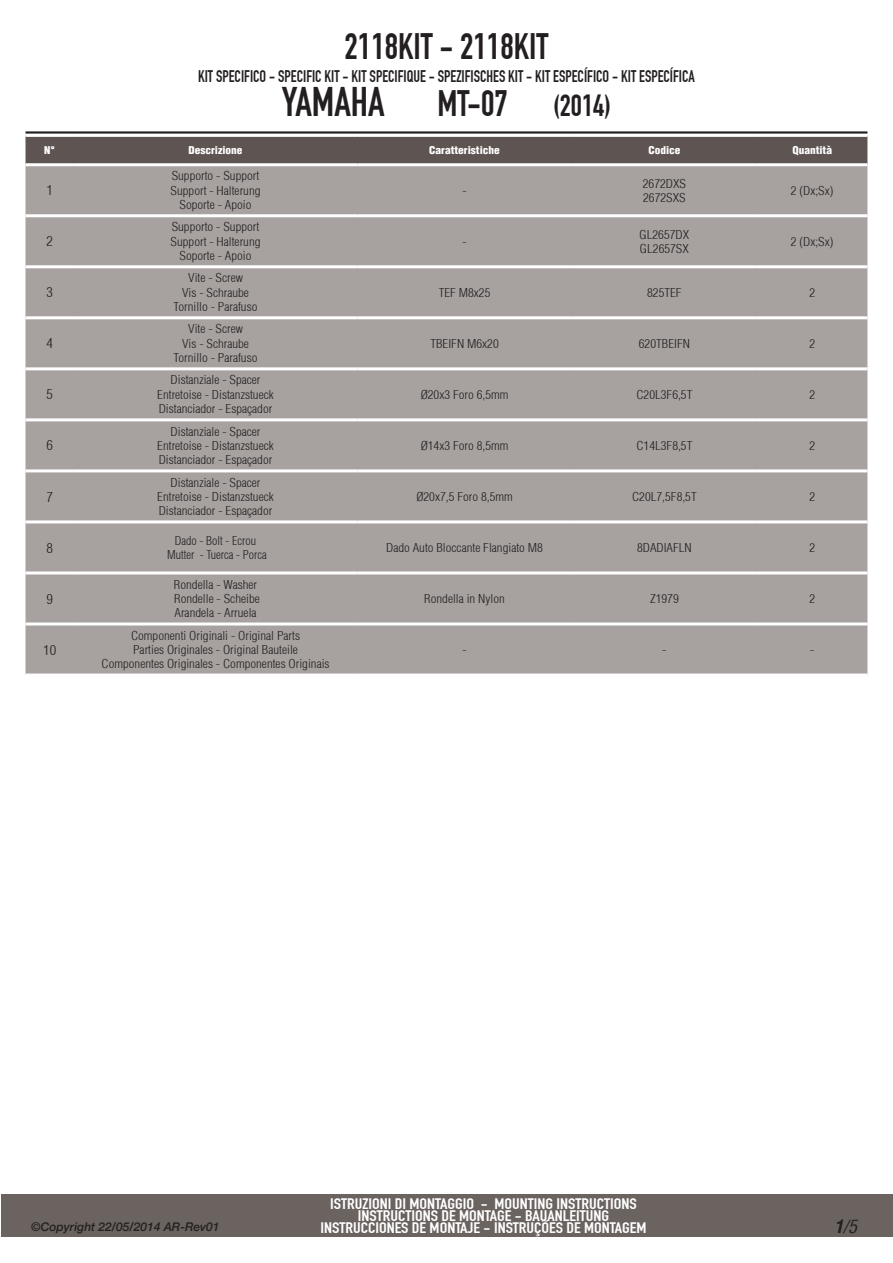
<style>
.page{position:relative;width:893px;height:1263px;background:#fff}
.page>*{position:absolute;margin:0;border:0;box-sizing:border-box;transform-origin:0 0}
.t1{font:40.5px "DIN Engschrift Alternate";color:#231f20}
.t2{font:36px "DIN Engschrift Alternate";color:#231f20}
.t3{font:30px "DIN Engschrift Alternate";color:#231f20}
.t4{font:italic condensed 18px "Helvetica";color:#231f20}
.t5{font:16.5px "DIN Engschrift Alternate";color:#231f20;scale:.95 1}
.t6{font:15px/12px "DIN Engschrift Alternate";color:#fff;text-align:center;scale:1.2 1}
.t7{font:300 condensed 13.5px "Helvetica";color:#231f20;scale:1.08 1}
.t8{font:300 condensed 12px/14.4px "Helvetica";color:#231f20;text-align:center;scale:1.08 1}
.t9{font:300 condensed 12px/14.4px "Helvetica";color:#231f20;text-align:center}
.t10{font:italic 500 12px "Helvetica Neue";color:#231f20}
.t11{font:900 condensed 10.5px "Helvetica";color:#fff;scale:1.08 1}
.s1{font-size:36px}
.s2{font-weight:700}
</style>
<div class="page">
<div style="left:1px;top:1194px;width:891px;height:43px;background:#6b6360"></div>
<hr style="left:26px;top:131px;width:841px;height:3px;background:#231f20">
<div style="left:26px;top:137px;width:841px;height:26px;background:#5e5553"></div>
<div style="left:26px;top:166px;width:841px;height:507px;background:#a7a2a0"></div>
<hr style="left:26px;top:214px;width:48px;height:3px;background:#fff">
<hr style="left:74px;top:214px;width:283px;height:3px;background:#fff">
<hr style="left:357px;top:214px;width:215px;height:3px;background:#fff">
<hr style="left:572px;top:214px;width:185px;height:3px;background:#fff">
<hr style="left:757px;top:214px;width:110px;height:3px;background:#fff">
<hr style="left:26px;top:265px;width:48px;height:3px;background:#fff">
<hr style="left:74px;top:265px;width:283px;height:3px;background:#fff">
<hr style="left:357px;top:265px;width:215px;height:3px;background:#fff">
<hr style="left:572px;top:265px;width:185px;height:3px;background:#fff">
<hr style="left:757px;top:265px;width:110px;height:3px;background:#fff">
<hr style="left:26px;top:316px;width:48px;height:3px;background:#fff">
<hr style="left:74px;top:316px;width:283px;height:3px;background:#fff">
<hr style="left:357px;top:316px;width:215px;height:3px;background:#fff">
<hr style="left:572px;top:316px;width:185px;height:3px;background:#fff">
<hr style="left:757px;top:316px;width:110px;height:3px;background:#fff">
<hr style="left:26px;top:367px;width:48px;height:3px;background:#fff">
<hr style="left:74px;top:367px;width:283px;height:3px;background:#fff">
<hr style="left:357px;top:367px;width:215px;height:3px;background:#fff">
<hr style="left:572px;top:367px;width:185px;height:3px;background:#fff">
<hr style="left:757px;top:367px;width:110px;height:3px;background:#fff">
<hr style="left:26px;top:418px;width:48px;height:3px;background:#fff">
<hr style="left:74px;top:418px;width:283px;height:3px;background:#fff">
<hr style="left:357px;top:418px;width:215px;height:3px;background:#fff">
<hr style="left:572px;top:418px;width:185px;height:3px;background:#fff">
<hr style="left:757px;top:418px;width:110px;height:3px;background:#fff">
<hr style="left:26px;top:469px;width:48px;height:3px;background:#fff">
<hr style="left:74px;top:469px;width:283px;height:3px;background:#fff">
<hr style="left:357px;top:469px;width:215px;height:3px;background:#fff">
<hr style="left:572px;top:469px;width:185px;height:3px;background:#fff">
<hr style="left:757px;top:469px;width:110px;height:3px;background:#fff">
<hr style="left:26px;top:520px;width:48px;height:3px;background:#fff">
<hr style="left:74px;top:520px;width:283px;height:3px;background:#fff">
<hr style="left:357px;top:520px;width:215px;height:3px;background:#fff">
<hr style="left:572px;top:520px;width:185px;height:3px;background:#fff">
<hr style="left:757px;top:520px;width:110px;height:3px;background:#fff">
<hr style="left:26px;top:571px;width:48px;height:3px;background:#fff">
<hr style="left:74px;top:571px;width:283px;height:3px;background:#fff">
<hr style="left:357px;top:571px;width:215px;height:3px;background:#fff">
<hr style="left:572px;top:571px;width:185px;height:3px;background:#fff">
<hr style="left:757px;top:571px;width:110px;height:3px;background:#fff">
<hr style="left:26px;top:622px;width:48px;height:3px;background:#fff">
<hr style="left:74px;top:622px;width:283px;height:3px;background:#fff">
<hr style="left:357px;top:622px;width:215px;height:3px;background:#fff">
<hr style="left:572px;top:622px;width:185px;height:3px;background:#fff">
<hr style="left:757px;top:622px;width:110px;height:3px;background:#fff">
<h2 class="t2" style="left:345px;top:25px;width:205px">2118KIT - 2118KIT</h2>
<h3 class="t5" style="left:198px;top:67px;width:524px">KIT SPECIFICO - SPECIFIC KIT - KIT SPECIFIQUE - SPEZIFISCHES KIT - KIT ESPECÍFICO - KIT ESPECÍFICA</h3>
<h1 class="t1" style="left:282px;top:78px;width:104px">YAMAHA</h1>
<h3 class="t3" style="left:437px;top:88px;width:175px"><span class="s1">MT-07</span> (2014)</h3>
<p class="t11" style="left:44px;top:143px;width:12px">N°</p>
<p class="t11" style="left:188px;top:143px;width:52px">Descrizione</p>
<p class="t11" style="left:429px;top:143px;width:67px">Caratteristiche</p>
<p class="t11" style="left:648px;top:143px;width:31px">Codice</p>
<p class="t11" style="left:792px;top:143px;width:38px">Quantità</p>
<p class="t7" style="left:46px;top:182px;width:7px">1</p>
<p class="t8" style="left:171px;top:169px;width:85px">Supporto - Support<br>Support - Halterung<br>Soporte - Apoio</p>
<p class="t8" style="left:643px;top:176px;width:41px;text-align:left">2672DXS<br>2672SXS</p>
<p class="t8" style="left:791px;top:183px;width:41px">2 (Dx;Sx)</p>
<p class="t8" style="left:462px;top:183px;width:5px">-</p>
<p class="t7" style="left:46px;top:233px;width:7px">2</p>
<p class="t8" style="left:171px;top:220px;width:85px">Supporto - Support<br>Support - Halterung<br>Soporte - Apoio</p>
<p class="t8" style="left:462px;top:234px;width:5px">-</p>
<p class="t8" style="left:640px;top:227px;width:47px;text-align:left">GL2657DX<br>GL2657SX</p>
<p class="t8" style="left:791px;top:234px;width:41px">2 (Dx;Sx)</p>
<p class="t7" style="left:46px;top:284px;width:7px">3</p>
<p class="t8" style="left:174px;top:271px;width:79px">Vite - Screw<br>Vis - Schraube<br>Tornillo - Parafuso</p>
<p class="t8" style="left:439px;top:285px;width:49px">TEF M8x25</p>
<p class="t8" style="left:647px;top:285px;width:33px">825TEF</p>
<p class="t8" style="left:809px;top:285px;width:7px">2</p>
<p class="t7" style="left:46px;top:335px;width:7px">4</p>
<p class="t8" style="left:174px;top:322px;width:79px">Vite - Screw<br>Vis - Schraube<br>Tornillo - Parafuso</p>
<p class="t8" style="left:430px;top:336px;width:65px">TBEIFN M6x20</p>
<p class="t8" style="left:639px;top:336px;width:49px">620TBEIFN</p>
<p class="t8" style="left:809px;top:336px;width:7px">2</p>
<p class="t7" style="left:46px;top:386px;width:7px">5</p>
<p class="t8" style="left:157px;top:373px;width:109px">Distanziale - Spacer<br>Entretoise - Distanzstueck<br>Distanciador - Espaçador</p>
<p class="t8" style="left:421px;top:387px;width:83px">Ø20x3 Foro 6,5mm</p>
<p class="t8" style="left:636px;top:387px;width:53px">C20L3F6,5T</p>
<p class="t8" style="left:809px;top:387px;width:7px">2</p>
<p class="t7" style="left:46px;top:437px;width:7px">6</p>
<p class="t8" style="left:157px;top:424px;width:109px">Distanziale - Spacer<br>Entretoise - Distanzstueck<br>Distanciador - Espaçador</p>
<p class="t8" style="left:421px;top:438px;width:83px">Ø14x3 Foro 8,5mm</p>
<p class="t8" style="left:636px;top:438px;width:53px">C14L3F8,5T</p>
<p class="t8" style="left:809px;top:438px;width:7px">2</p>
<p class="t7" style="left:46px;top:488px;width:7px">7</p>
<p class="t8" style="left:157px;top:475px;width:109px">Distanziale - Spacer<br>Entretoise - Distanzstueck<br>Distanciador - Espaçador</p>
<p class="t8" style="left:416px;top:489px;width:91px">Ø20x7,5 Foro 8,5mm</p>
<p class="t8" style="left:632px;top:489px;width:61px">C20L7,5F8,5T</p>
<p class="t8" style="left:809px;top:489px;width:7px">2</p>
<p class="t7" style="left:46px;top:539px;width:7px">8</p>
<p class="t9" style="left:167px;top:533px;width:101px">Dado - Bolt - Ecrou<br>Mutter - Tuerca - Porca</p>
<p class="t8" style="left:386px;top:540px;width:147px">Dado Auto Bloccante Flangiato M8</p>
<p class="t8" style="left:637px;top:540px;width:52px">8DADIAFLN</p>
<p class="t8" style="left:809px;top:540px;width:7px">2</p>
<p class="t7" style="left:46px;top:590px;width:7px">9</p>
<p class="t8" style="left:174px;top:577px;width:81px;text-align:left">Rondella - Washer<br>Rondelle - Scheibe<br>Arandela - Arruela</p>
<p class="t8" style="left:424px;top:591px;width:76px">Rondella in Nylon</p>
<p class="t8" style="left:650px;top:591px;width:28px">Z1979</p>
<p class="t8" style="left:809px;top:591px;width:7px">2</p>
<p class="t7" style="left:43px;top:641px;width:13px">10</p>
<p class="t8" style="left:102px;top:628px;width:213px">Componenti Originali - Original Parts<br>Parties Originales - Original Bauteile<br>Componentes Originales - Componentes Originais</p>
<p class="t8" style="left:462px;top:642px;width:5px">-</p>
<p class="t8" style="left:662px;top:642px;width:5px">-</p>
<p class="t8" style="left:810px;top:642px;width:5px">-</p>
<p class="t10" style="left:31px;top:1220px;width:190px">©Copyright 22/05/2014 AR-Rev01</p>
<p class="t6" style="left:320px;top:1197px;width:273px">ISTRUZIONI DI MONTAGGIO - MOUNTING INSTRUCTIONS<br>INSTRUCTIONS DE MONTAGE - BAUANLEITUNG<br>INSTRUCCIONES DE MONTAJE - INSTRUÇÕES DE MONTAGEM</p>
<h3 class="t4" style="left:834px;top:1215px;width:25px"><span class="s2">1</span>/5</h3>
</div>
